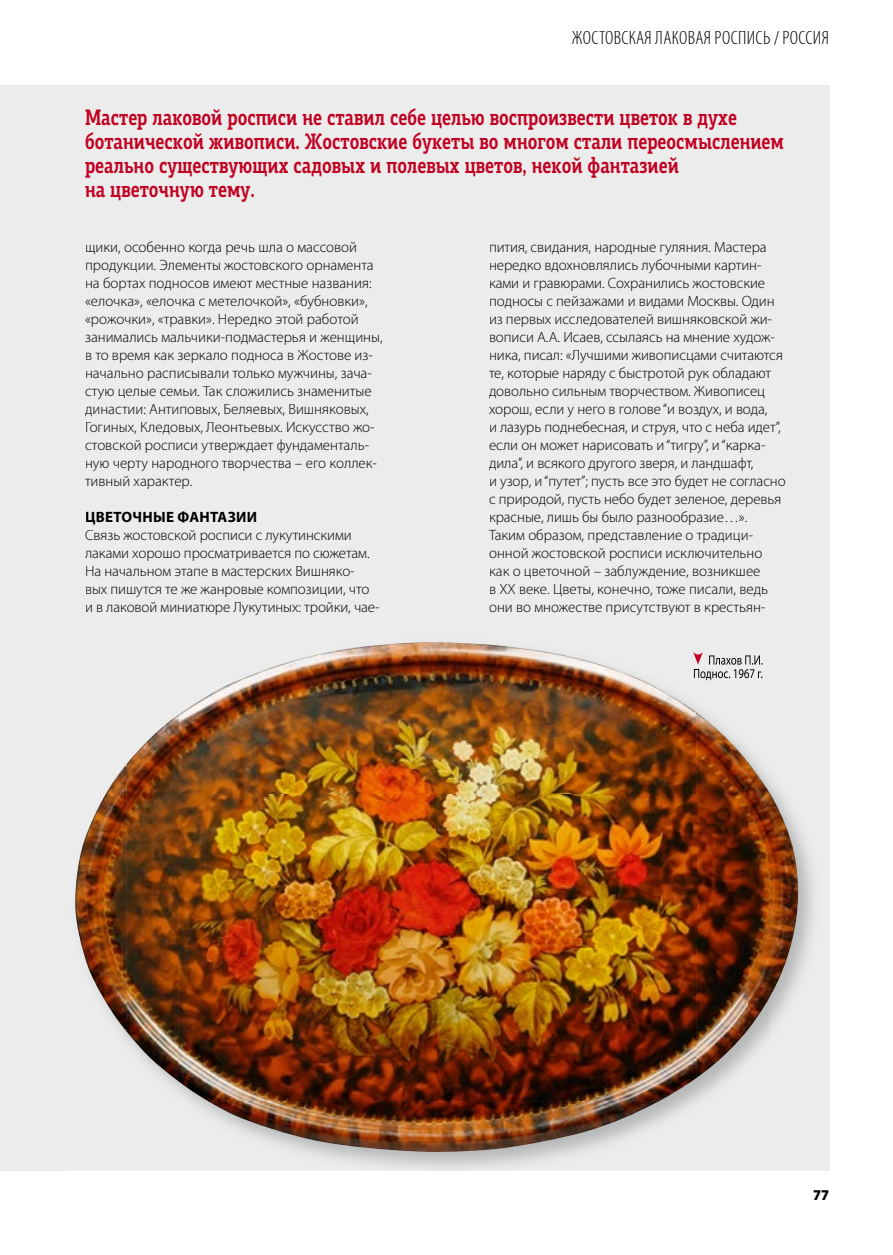
<style>
.page{position:relative;width:893px;height:1255px;background:#fff}
.page>*{position:absolute;margin:0;border:0;box-sizing:border-box;transform-origin:0 0}
.t1{font:700 22.5px/24px "PF Agora Slab Pro";color:#c10122;scale:.75 1}
.t2{font:300 condensed 19.5px "Myriad Pro";letter-spacing:.02em;color:#000}
.t3{font:300 15px/18px "Myriad Pro";letter-spacing:-.005em;color:#000}
.t4{font:700 15px "Myriad Pro";letter-spacing:.02em;color:#000}
.t5{font:900 semi-condensed 15px "Myriad Pro";color:#000}
</style>
<div class="page">
<div style="left:0;top:85px;width:829px;height:1085px;background:#ececec"></div>
<img style="left:768px;top:828px;width:45px;height:207px">
<img style="left:178px;top:642px;width:518px;height:459px">
<img style="left:126px;top:715px;width:52px;height:366px">
<img style="left:696px;top:712px;width:52px;height:366px">
<img style="left:75px;top:764px;width:52px;height:267px">
<img style="left:748px;top:762px;width:50px;height:267px">
<img style="left:208px;top:1100px;width:451px;height:52px">
<svg style="left:693px;top:651px;width:10px;height:13px"></svg>
<img style="left:709px;top:655px;width:54px;height:9px">
<img style="left:694px;top:669px;width:68px;height:11px">
<h2 class="t2" style="left:572px;top:28px;width:258px">ЖОСТОВСКАЯ ЛАКОВАЯ РОСПИСЬ / РОССИЯ</h2>
<h1 class="t1" style="left:85px;top:105px;width:933px">Мастер лаковой росписи не ставил себе целью воспроизвести цветок в духе ботанической живописи. Жостовские букеты во многом стали переосмыслением реально существующих садовых и полевых цветов, некой фантазией<br>на цветочную тему.</h1>
<p class="t3" style="left:85px;top:238px;width:299px">щики, особенно когда речь шла о массовой продукции. Элементы жостовского орнамента на бортах подносов имеют местные названия: «елочка», «елочка с метелочкой», «бубновки», «рожочки», «травки». Нередко этой работой занимались мальчики-подмастерья и женщины, в то время как зеркало подноса в Жостове из&shy;начально расписывали только мужчины, зача&shy;стую целые семьи. Так сложились знаменитые династии: Антиповых, Беляевых, Вишняковых, Гогиных, Кледовых, Леонтьевых. Искусство жо&shy;стовской росписи утверждает фундаменталь&shy;ную черту народного творчества – его коллек&shy;тивный характер.</p>
<p class="t4" style="left:85px;top:509px;width:174px">ЦВЕТОЧНЫЕ ФАНТАЗИИ</p>
<p class="t3" style="left:85px;top:526px;width:296px">Связь жостовской росписи с лукутинскими лаками хорошо просматривается по сюжетам.<br>На начальном этапе в мастерских Вишняко&shy;вых пишутся те же жанровые композиции, что и в лаковой миниатюре Лукутиных: тройки, чае-</p>
<p class="t3" style="left:489px;top:238px;width:298px">пития, свидания, народные гуляния. Мастера нередко вдохновлялись лубочными картин&shy;ками и гравюрами. Сохранились жостовские подносы с пейзажами и видами Москвы. Один из первых исследователей вишняковской жи&shy;вописи А. А. Исаев, ссылаясь на мнение худож&shy;ника, писал: «Лучшими живописцами считаются те, которые наряду с быстротой рук обладают довольно сильным творчеством. Живописец хорош, если у него в голове ‘‘и воздух, и вода,<br>и лазурь поднебесная, и струя, что с неба идет’’, если он может нарисовать и ‘‘тигру’’, и ‘‘карка&shy;дила’’, и всякого другого зверя, и ландшафт,<br>и узор, и ‘‘путет’’; пусть все это будет не согласно с природой, пусть небо будет зеленое, деревья красные, лишь бы было разнообразие…».<br>Таким образом, представление о традици&shy;онной жостовской росписи исключительно как о цветочной – заблуждение, возникшее<br>в ХХ веке. Цветы, конечно, тоже писали, ведь они во множестве присутствуют в крестьян-</p>
<p class="t5" style="left:813px;top:1186px;width:18px">77</p>
</div>
